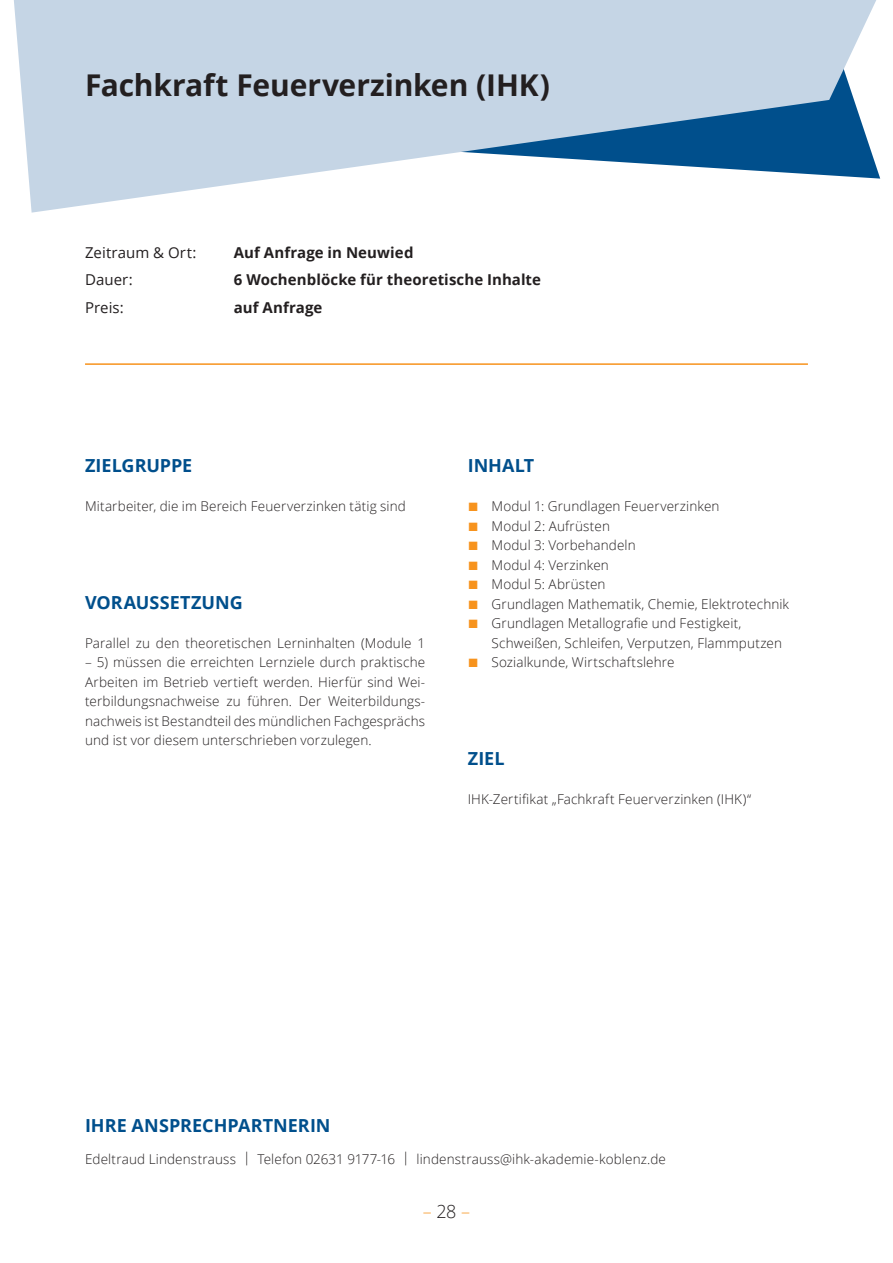
<style>
.page{position:relative;width:893px;height:1263px;background:#fff}
.page>*{position:absolute;margin:0;border:0;box-sizing:border-box;transform-origin:0 0}
.t1{font:700 30px "Open Sans";letter-spacing:-.005em;color:#231f20}
.t2{font:700 18px "Open Sans";color:#004f8c}
.t3{font:300 18px "Open Sans";color:#f7931d}
.t4{font:700 15px "Open Sans";letter-spacing:.005em;color:#231f20}
.t5{font:15px "Open Sans";letter-spacing:.005em;color:#231f20}
.t6{font:300 13.5px/19.5px "Open Sans";letter-spacing:.01em;color:#231f20;text-align:justify}
.s1{font-family:"Arial";font-weight:400;font-size:18px;color:#f7931d}
.s2{color:#231f20}
</style>
<div class="page">
<svg style="left:14px;top:0;width:867px;height:213px;fill:#c5d5e5"></svg>
<hr style="left:85px;top:363px;width:723px;height:2px;background:#f7931d">
<h1 class="t1" style="left:85px;top:64px;width:467px">Fachkraft Feuerverzinken (IHK)</h1>
<p class="t5" style="left:85px;top:242px;width:113px">Zeitraum &amp; Ort:</p>
<p class="t4" style="left:234px;top:242px;width:181px">Auf Anfrage in Neuwied</p>
<p class="t5" style="left:85px;top:270px;width:49px">Dauer:</p>
<p class="t4" style="left:234px;top:269px;width:309px">6 Wochenblöcke für theoretische Inhalte</p>
<p class="t5" style="left:85px;top:297px;width:40px">Preis:</p>
<p class="t4" style="left:234px;top:297px;width:90px">auf Anfrage</p>
<h2 class="t2" style="left:85px;top:453px;width:109px">ZIELGRUPPE</h2>
<p class="t6" style="left:85px;top:496px;width:322px">Mitarbeiter, die im Bereich Feuerverzinken tätig sind</p>
<h2 class="t2" style="left:85px;top:590px;width:159px">VORAUSSETZUNG</h2>
<p class="t6" style="left:85px;top:633px;width:342px">Parallel zu den theoretischen Lerninhalten (Module 1</p>
<p class="t6" style="left:85px;top:652px;width:342px">– 5) müssen die erreichten Lernziele durch praktische Arbeiten im Betrieb vertieft werden. Hierfür sind Wei&shy;terbildungsnachweise zu führen. Der Weiterbildungs&shy;nachweis ist Bestandteil des mündlichen Fachgesprächs und ist vor diesem unterschrieben vorzulegen.</p>
<h2 class="t2" style="left:468px;top:453px;width:68px">INHALT</h2>
<p class="t6" style="left:468px;top:496px;width:253px"><span class="s1">■</span> Modul 1: Grundlagen Feuerverzinken</p>
<p class="t6" style="left:468px;top:516px;width:144px"><span class="s1">■</span> Modul 2: Aufrüsten</p>
<p class="t6" style="left:468px;top:535px;width:169px"><span class="s1">■</span> Modul 3: Vorbehandeln</p>
<p class="t6" style="left:468px;top:555px;width:143px"><span class="s1">■</span> Modul 4: Verzinken</p>
<p class="t6" style="left:468px;top:574px;width:139px"><span class="s1">■</span> Modul 5: Abrüsten</p>
<p class="t6" style="left:468px;top:594px;width:323px"><span class="s1">■</span> Grundlagen Mathematik, Chemie, Elektrotechnik</p>
<p class="t6" style="left:492px;top:613px;width:292px;text-indent:-24px"><span class="s1">■</span> Grundlagen Metallografie und Festigkeit,<br>Schweißen, Schleifen, Verputzen, Flammputzen</p>
<p class="t6" style="left:468px;top:652px;width:208px"><span class="s1">■</span> Sozialkunde, Wirtschaftslehre</p>
<h2 class="t2" style="left:468px;top:746px;width:38px">ZIEL</h2>
<p class="t6" style="left:468px;top:789px;width:285px">IHK-Zertifikat „Fachkraft Feuerverzinken (IHK)“</p>
<h2 class="t2" style="left:85px;top:1112px;width:247px">IHRE ANSPRECHPARTNERIN</h2>
<p class="t6" style="left:85px;top:1149px;width:582px">Edeltraud Lindenstrauss | Telefon 02631 9177-16 | lindenstrauss@ihk-akademie-koblenz.de</p>
<h2 class="t3" style="left:423px;top:1199px;width:49px">– <span class="s2">28</span> –</h2>
</div>
